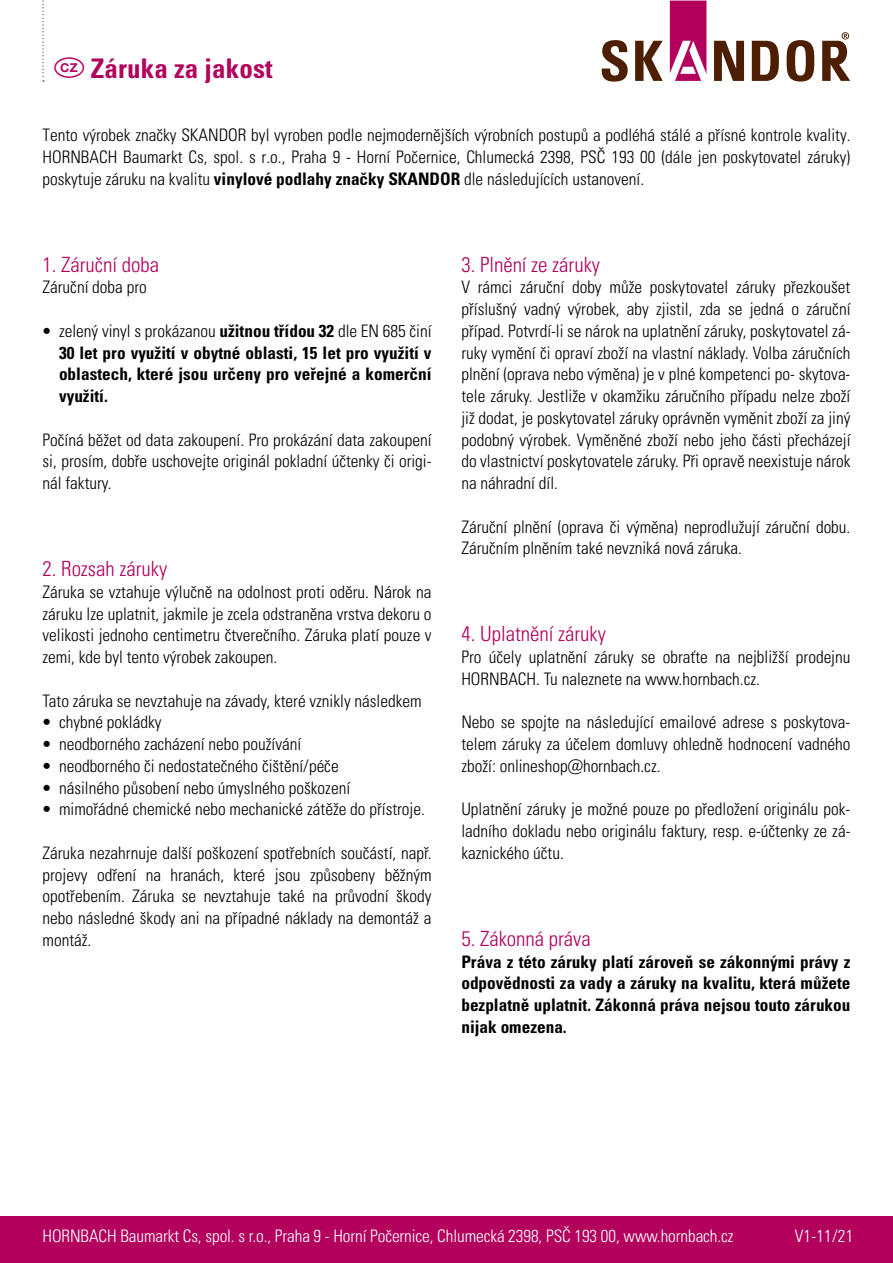
<style>
.page{position:relative;width:893px;height:1263px;background:#fff}
.page>*{position:absolute;margin:0;border:0;box-sizing:border-box;transform-origin:0 0}
.t1{font:700 condensed 27px "Univers LT Pro";letter-spacing:.005em;color:#b3005d}
.t2{font:300 condensed 21px "Univers LT Pro";color:#b3005d}
.t3{font:300 condensed 17.25px/21.8px "Univers LT Pro";color:#000;text-align:justify}
.t4{font:700 condensed 17.25px/21.8px "Univers LT Pro";color:#000;text-align:justify}
.t5{font:300 condensed 17.25px "Univers LT Pro";letter-spacing:-.005em;color:#fff}
.s1{font-weight:700}
.s2{font-weight:300}
</style>
<div class="page">
<div style="left:0;top:1216px;width:893px;height:47px;background:#b3005d"></div>
<svg style="left:602px;top:40px;width:26px;height:42px"></svg>
<svg style="left:635px;top:41px;width:28px;height:40px"></svg>
<svg style="left:670px;top:1px;width:36px;height:80px"></svg>
<svg style="left:714px;top:41px;width:30px;height:40px"></svg>
<svg style="left:752px;top:41px;width:27px;height:40px"></svg>
<svg style="left:787px;top:40px;width:27px;height:42px"></svg>
<svg style="left:822px;top:32px;width:28px;height:49px"></svg>
<svg style="left:42px;top:0;width:2px;height:82px"></svg>
<h1 class="t1" style="left:91px;top:51px;width:184px">Záruka za jakost</h1>
<p class="t3" style="left:43px;top:123px;width:809px">Tento výrobek značky SKANDOR byl vyroben podle nejmodernějších výrobních postupů a podléhá stálé a přísné kontrole kvality.<br>HORNBACH Baumarkt Cs, spol. s r.o., Praha 9 - Horní Počernice, Chlumecká 2398, PSČ 193 00 (dále jen poskytovatel záruky) poskytuje záruku na kvalitu <span class="s1">vinylové podlahy značky SKANDOR</span> dle následujících ustanovení.</p>
<p class="t2" style="left:43px;top:250px;width:118px">1. Záruční doba</p>
<p class="t3" style="left:43px;top:275px;width:106px">Záruční doba pro</p>
<p class="t4" style="left:59px;top:319px;width:374px;text-indent:-17px"><span class="s2">• zelený vinyl s prokázanou</span> užitnou třídou 32 <span class="s2">dle EN 685 činí </span>30 let pro využití v obytné oblasti, 15 let pro využití v oblastech, které jsou určeny pro veřejné a komerční využití.</p>
<p class="t3" style="left:43px;top:428px;width:391px">Počíná běžet od data zakoupení. Pro prokázání data zakoupení si, prosím, dobře uschovejte originál pokladní účtenky či origi&shy;nál faktury.</p>
<p class="t2" style="left:43px;top:554px;width:126px">2. Rozsah záruky</p>
<p class="t3" style="left:43px;top:580px;width:391px">Záruka se vztahuje výlučně na odolnost proti oděru. Nárok na záruku lze uplatnit, jakmile je zcela odstraněna vrstva dekoru o velikosti jednoho centimetru čtverečního. Záruka platí pouze v zemi, kde byl tento výrobek zakoupen.</p>
<p class="t3" style="left:43px;top:689px;width:381px">Tato záruka se nevztahuje na závady, které vznikly následkem</p>
<p class="t3" style="left:43px;top:710px;width:120px">• chybné pokládky</p>
<p class="t3" style="left:43px;top:732px;width:260px">• neodborného zacházení nebo používání</p>
<p class="t3" style="left:43px;top:754px;width:298px">• neodborného či nedostatečného čištění/péče</p>
<p class="t3" style="left:43px;top:776px;width:309px">• násilného působení nebo úmyslného poškození</p>
<p class="t3" style="left:43px;top:797px;width:384px">• mimořádné chemické nebo mechanické zátěže do přístroje.</p>
<p class="t3" style="left:43px;top:841px;width:391px">Záruka nezahrnuje další poškození spotřebních součástí, např. projevy odření na hranách, které jsou způsobeny běžným opotřebením. Záruka se nevztahuje také na průvodní škody nebo následné škody ani na případné náklady na demontáž a montáž.</p>
<p class="t2" style="left:461px;top:250px;width:140px">3. Plnění ze záruky</p>
<p class="t3" style="left:461px;top:275px;width:391px">V rámci záruční doby může poskytovatel záruky přezkoušet příslušný vadný výrobek, aby zjistil, zda se jedná o záruční případ. Potvrdí-li se nárok na uplatnění záruky, poskytovatel zá&shy;ruky vymění či opraví zboží na vlastní náklady. Volba záručních plnění (oprava nebo výměna) je v plné kompetenci po- skytova&shy;tele záruky. Jestliže v okamžiku záručního případu nelze zboží již dodat, je poskytovatel záruky oprávněn vyměnit zboží za jiný podobný výrobek. Vyměněné zboží nebo jeho části přecházejí do vlastnictví poskytovatele záruky. Při opravě neexistuje nárok na náhradní díl.</p>
<p class="t3" style="left:461px;top:515px;width:391px">Záruční plnění (oprava či výměna) neprodlužují záruční dobu.<br>Záručním plněním také nevzniká nová záruka.</p>
<p class="t2" style="left:461px;top:620px;width:146px">4. Uplatnění záruky</p>
<p class="t3" style="left:461px;top:645px;width:391px">Pro účely uplatnění záruky se obraťte na nejbližší prodejnu<br>HORNBACH. Tu naleznete na www.hornbach.cz.</p>
<p class="t3" style="left:461px;top:710px;width:391px">Nebo se spojte na následující emailové adrese s poskytova&shy;telem záruky za účelem domluvy ohledně hodnocení vadného zboží: onlineshop@hornbach.cz.</p>
<p class="t3" style="left:461px;top:797px;width:391px">Uplatnění záruky je možné pouze po předložení originálu pok&shy;ladního dokladu nebo originálu faktury, resp. e-účtenky ze zá&shy;kaznického účtu.</p>
<p class="t2" style="left:461px;top:924px;width:131px">5. Zákonná práva</p>
<p class="t4" style="left:461px;top:950px;width:391px">Práva z této záruky platí zároveň se zákonnými právy z odpovědnosti za vady a záruky na kvalitu, která můžete bezplatně uplatnit. Zákonná práva nejsou touto zárukou nijak omezena.</p>
<p class="t5" style="left:43px;top:1224px;width:693px">HORNBACH Baumarkt Cs, spol. s r.o., Praha 9 - Horní Počernice, Chlumecká 2398, PSČ 193 00, www.hornbach.cz</p>
<p class="t5" style="left:795px;top:1224px;width:60px">V1-11/21</p>
</div>
